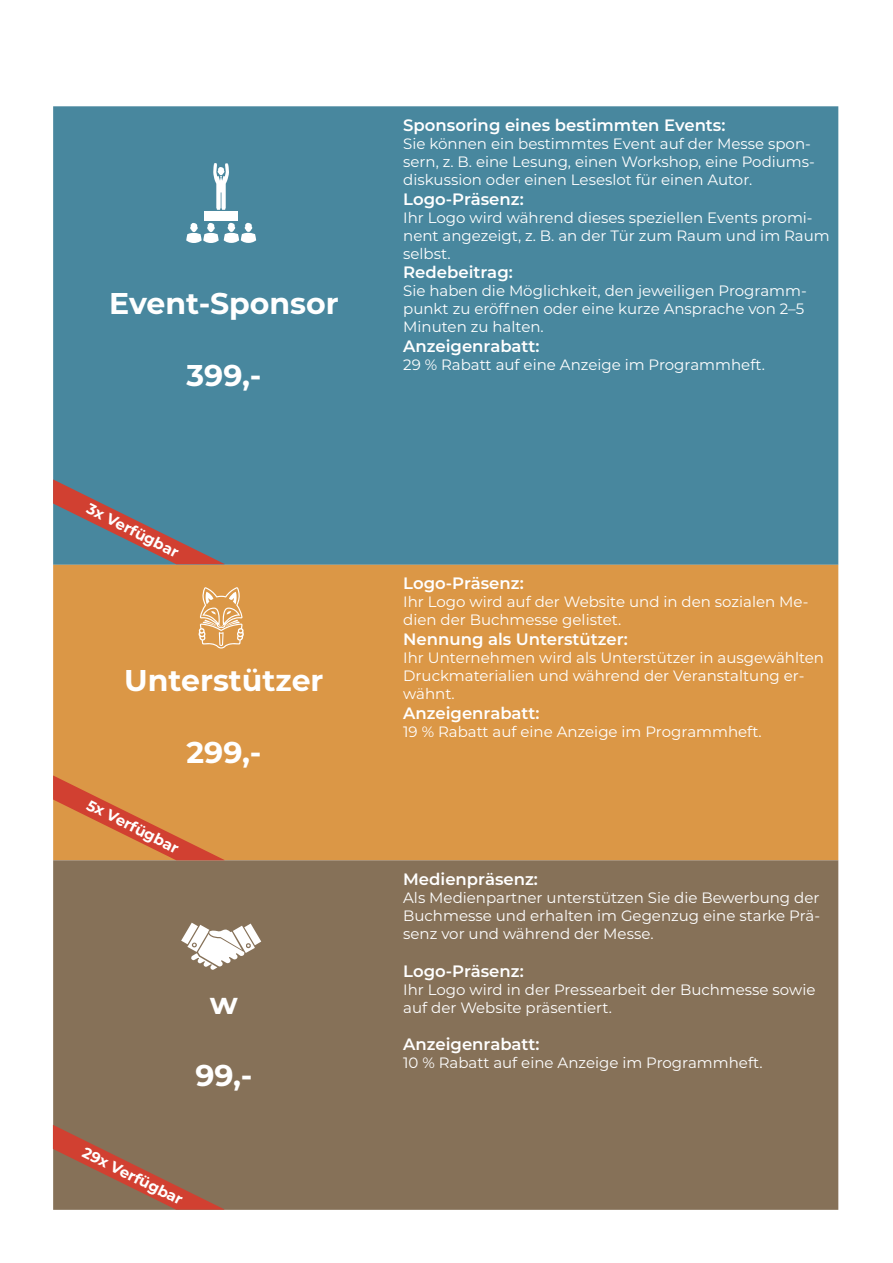
<style>
.page{position:relative;width:893px;height:1263px;background:#fff}
.page>*{position:absolute;margin:0;border:0;box-sizing:border-box;transform-origin:0 0}
.t1{font:700 30px "Montserrat";color:#fff}
.t2{font:600 16.5px "Montserrat";color:#fff}
.t3{font:15px/18px "Montserrat";color:#fff}
.t4{font:700 15px "Montserrat";color:#fff}
</style>
<div class="page">
<div style="left:53px;top:106px;width:785px;height:459px;background:#48879e"></div>
<div style="left:53px;top:565px;width:785px;height:295px;background:#db9746"></div>
<div style="left:53px;top:860px;width:785px;height:350px;background:#867158"></div>
<svg style="left:181px;top:923px;width:80px;height:47px"></svg>
<svg style="left:213px;top:163px;width:16px;height:47px"></svg>
<svg style="left:186px;top:222px;width:70px;height:21px"></svg>
<div style="left:205px;top:211px;width:33px;height:9px;background:#fff"></div>
<svg style="left:198px;top:587px;width:46px;height:61px;background:#e3b174"></svg>
<svg style="left:53px;top:479px;width:172px;height:85px;background:#697583"></svg>
<svg style="left:53px;top:775px;width:172px;height:85px;background:#d88141"></svg>
<svg style="left:53px;top:1125px;width:171px;height:85px;background:#98654e"></svg>
<h1 class="t1" style="left:109px;top:282px;width:231px">Event-Sponsor</h1>
<h1 class="t1" style="left:186px;top:354px;width:76px">399,-</h1>
<p class="t4" style="left:93px;top:498px;width:102px;rotate:27deg">3x Verfügbar</p>
<h1 class="t1" style="left:124px;top:659px;width:201px">Unterstützer</h1>
<h1 class="t1" style="left:187px;top:731px;width:76px">299,-</h1>
<p class="t4" style="left:93px;top:794px;width:102px;rotate:27deg">5x Verfügbar</p>
<h1 class="t1" style="left:210px;top:981px;width:30px">w</h1>
<h1 class="t1" style="left:195px;top:1053px;width:59px">99,-</h1>
<p class="t4" style="left:89px;top:1141px;width:112px;rotate:27deg">29x Verfügbar</p>
<p class="t2" style="left:403px;top:113px;width:324px">Sponsoring eines bestimmten Events:</p>
<p class="t3" style="left:403px;top:134px;width:413px">Sie können ein bestimmtes Event auf der Messe spon&shy;sern, z. B. eine Lesung, einen Workshop, eine Podiums&shy;diskussion oder einen Leseslot für einen Autor.</p>
<p class="t2" style="left:403px;top:187px;width:122px">Logo-Präsenz:</p>
<p class="t3" style="left:403px;top:208px;width:428px">Ihr Logo wird während dieses speziellen Events promi&shy;nent angezeigt, z. B. an der Tür zum Raum und im Raum selbst.</p>
<p class="t2" style="left:403px;top:261px;width:111px">Redebeitrag:</p>
<p class="t3" style="left:403px;top:282px;width:405px">Sie haben die Möglichkeit, den jeweiligen Programm&shy;punkt zu eröffnen oder eine kurze Ansprache von 2–5<br>Minuten zu halten.</p>
<p class="t2" style="left:403px;top:335px;width:138px">Anzeigenrabatt:</p>
<p class="t3" style="left:403px;top:355px;width:363px">29 % Rabatt auf eine Anzeige im Programmheft.</p>
<p class="t2" style="left:403px;top:572px;width:122px">Logo-Präsenz:</p>
<p class="t3" style="left:403px;top:592px;width:407px">Ihr Logo wird auf der Website und in den sozialen Me&shy;dien der Buchmesse gelistet.</p>
<p class="t2" style="left:403px;top:627px;width:226px">Nennung als Unterstützer:</p>
<p class="t3" style="left:403px;top:648px;width:422px">Ihr Unternehmen wird als Unterstützer in ausgewählten<br>Druckmaterialien und während der Veranstaltung er&shy;wähnt.</p>
<p class="t2" style="left:403px;top:701px;width:138px">Anzeigenrabatt:</p>
<p class="t3" style="left:403px;top:722px;width:360px">19 % Rabatt auf eine Anzeige im Programmheft.</p>
<p class="t2" style="left:403px;top:867px;width:136px">Medienpräsenz:</p>
<p class="t3" style="left:403px;top:888px;width:418px;text-align:justify">Als Medienpartner unterstützen Sie die Bewerbung der Buchmesse und erhalten im Gegenzug eine starke Prä&shy;senz vor und während der Messe.</p>
<p class="t2" style="left:403px;top:959px;width:122px">Logo-Präsenz:</p>
<p class="t3" style="left:403px;top:980px;width:414px">Ihr Logo wird in der Pressearbeit der Buchmesse sowie auf der Website präsentiert.</p>
<p class="t2" style="left:403px;top:1033px;width:138px">Anzeigenrabatt:</p>
<p class="t3" style="left:403px;top:1053px;width:361px">10 % Rabatt auf eine Anzeige im Programmheft.</p>
</div>
